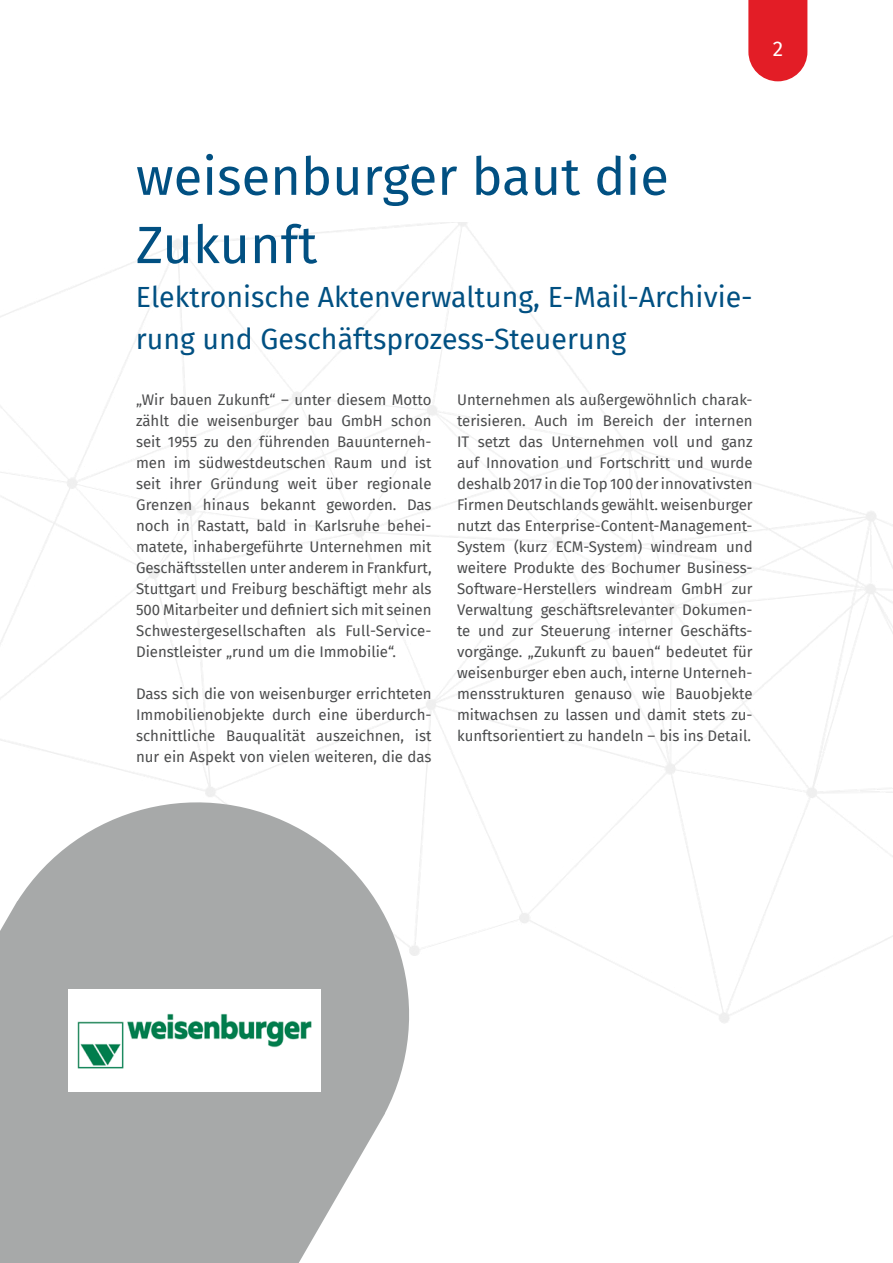
<style>
.page{position:relative;width:893px;height:1263px;background:#fff}
.page>*{position:absolute;margin:0;border:0;box-sizing:border-box;transform-origin:0 0}
.Titel{font:52.5px/68.2px "Fira Sans";color:#015082}
.Subtitel{font:28.5px/42px "Fira Sans";color:#015082}
.t1{font:21px "Fira Sans";color:#fff}
.Anleser{font:15px/21px "Fira Sans";color:#4b4c4d;text-align:justify}
</style>
<div class="page">
<svg style="left:0;top:774px;width:437px;height:489px;fill:#a7a9a9"></svg>
<div style="left:68px;top:990px;width:253px;height:102px;background:#fff"></div>
<img style="left:77px;top:1013px;width:235px;height:56px">
<svg style="left:748px;top:0;width:59px;height:81px;background:#e52e37"></svg>
<h3 class="t1" style="left:773px;top:33px;width:12px">2</h3>
<p class="Titel" style="left:136px;top:141px;width:534px">weisenburger baut die<br>Zukunft</p>
<p class="Subtitel" style="left:136px;top:276px;width:618px">Elektronische Aktenverwaltung, E-Mail-Archivie&shy;rung und Geschäftsprozess-Steuerung</p>
<p class="Anleser" style="left:136px;top:389px;width:297px">„Wir bauen Zukunft“ – unter diesem Motto zählt die weisenburger bau GmbH schon seit 1955 zu den führenden Bauunterneh&shy;men im südwestdeutschen Raum und ist seit ihrer Gründung weit über regionale Grenzen hinaus bekannt geworden. Das noch in Rastatt, bald in Karlsruhe behei&shy;matete, inhabergeführte Unternehmen mit Geschäftsstellen unter anderem in Frankfurt, Stuttgart und Freiburg beschäftigt mehr als 500 Mitarbeiter und definiert sich mit seinen Schwestergesellschaften als Full-Service-Dienstleister „rund um die Immobilie“.</p>
<p class="Anleser" style="left:136px;top:683px;width:297px">Dass sich die von weisenburger errichteten Immobilienobjekte durch eine überdurch&shy;schnittliche Bauqualität auszeichnen, ist nur ein Aspekt von vielen weiteren, die das</p>
<p class="Anleser" style="left:457px;top:389px;width:297px">Unternehmen als außergewöhnlich charak&shy;terisieren. Auch im Bereich der internen IT setzt das Unternehmen voll und ganz auf Innovation und Fortschritt und wurde deshalb 2017 in die Top 100 der innovativsten Firmen Deutschlands gewählt. weisenburger nutzt das Enterprise-Content-Management-System (kurz ECM-System) windream und weitere Produkte des Bochumer Business-Software-Herstellers windream GmbH zur Verwaltung geschäftsrelevanter Dokumen&shy;te und zur Steuerung interner Geschäfts&shy;vorgänge. „Zukunft zu bauen“ bedeutet für weisenburger eben auch, interne Unterneh&shy;mensstrukturen genauso wie Bauobjekte mitwachsen zu lassen und damit stets zu&shy;kunftsorientiert zu handeln – bis ins Detail.</p>
</div>
